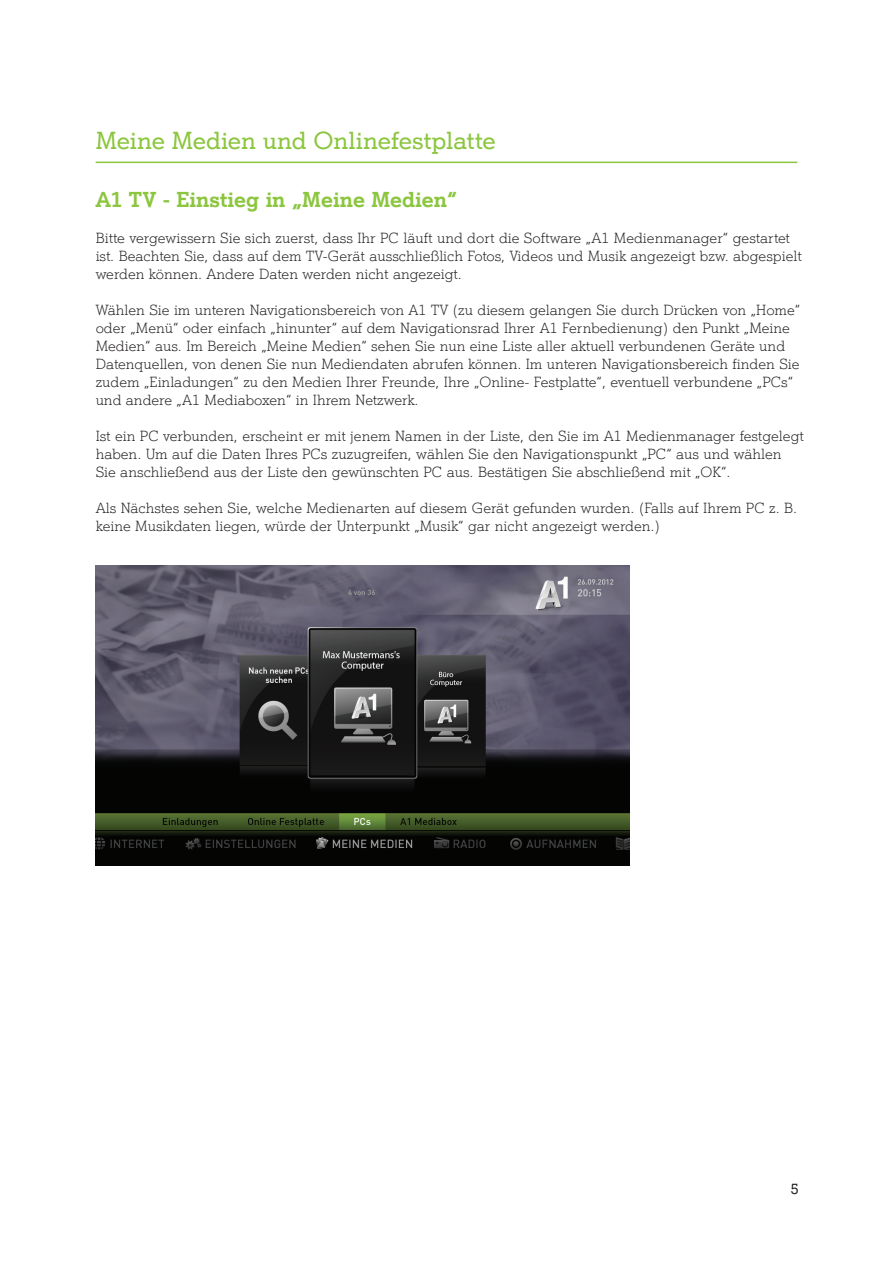
<style>
.page{position:relative;width:893px;height:1263px;background:#fff}
.page>*{position:absolute;margin:0;border:0;box-sizing:border-box;transform-origin:0 0}
.t1{font:500 24px "A1 Einfach";color:#8bc63e}
.t2{font:700 21px "A1 Einfach";color:#8bc63e}
.t3{font:14.25px/18px "A1 Einfach Leicht";color:#231f20}
.t4{font:500 14.25px "A1 Einfach";color:#231f20}
</style>
<div class="page">
<hr style="left:96px;top:162px;width:701px;height:1px;background:#8bc63e">
<img style="left:96px;top:566px;width:533px;height:300px">
<h1 class="t1" style="left:96px;top:125px;width:402px">Meine Medien und Onlinefestplatte</h1>
<h2 class="t2" style="left:96px;top:186px;width:363px">A1 TV - Einstieg in „Meine Medien“</h2>
<p class="t3" style="left:96px;top:229px;width:708px">Bitte vergewissern Sie sich zuerst, dass Ihr PC läuft und dort die Software „A1 Medienmanager“ gestartet ist. Beachten Sie, dass auf dem TV-Gerät ausschließlich Fotos, Videos und Musik angezeigt bzw. abgespielt werden können. Andere Daten werden nicht angezeigt.</p>
<p class="t3" style="left:96px;top:301px;width:706px">Wählen Sie im unteren Navigationsbereich von A1 TV (zu diesem gelangen Sie durch Drücken von „Home“ oder „Menü“ oder einfach „hinunter“ auf dem Navigationsrad Ihrer A1 Fernbedienung) den Punkt „Meine Medien“ aus. Im Bereich „Meine Medien“ sehen Sie nun eine Liste aller aktuell verbundenen Geräte und Datenquellen, von denen Sie nun Mediendaten abrufen können. Im unteren Navigationsbereich finden Sie zudem „Einladungen“ zu den Medien Ihrer Freunde, Ihre „Online- Festplatte“, eventuell verbundene „PCs“ und andere „A1 Mediaboxen“ in Ihrem Netzwerk.</p>
<p class="t3" style="left:96px;top:427px;width:710px">Ist ein PC verbunden, erscheint er mit jenem Namen in der Liste, den Sie im A1 Medienmanager festgelegt haben. Um auf die Daten Ihres PCs zuzugreifen, wählen Sie den Navigationspunkt „PC“ aus und wählen<br>Sie anschließend aus der Liste den gewünschten PC aus. Bestätigen Sie abschließend mit „OK“.</p>
<p class="t3" style="left:96px;top:499px;width:703px">Als Nächstes sehen Sie, welche Medienarten auf diesem Gerät gefunden wurden. (Falls auf Ihrem PC z. B. keine Musikdaten liegen, würde der Unterpunkt „Musik“ gar nicht angezeigt werden.)</p>
<p class="t4" style="left:791px;top:1180px;width:9px">5</p>
</div>
